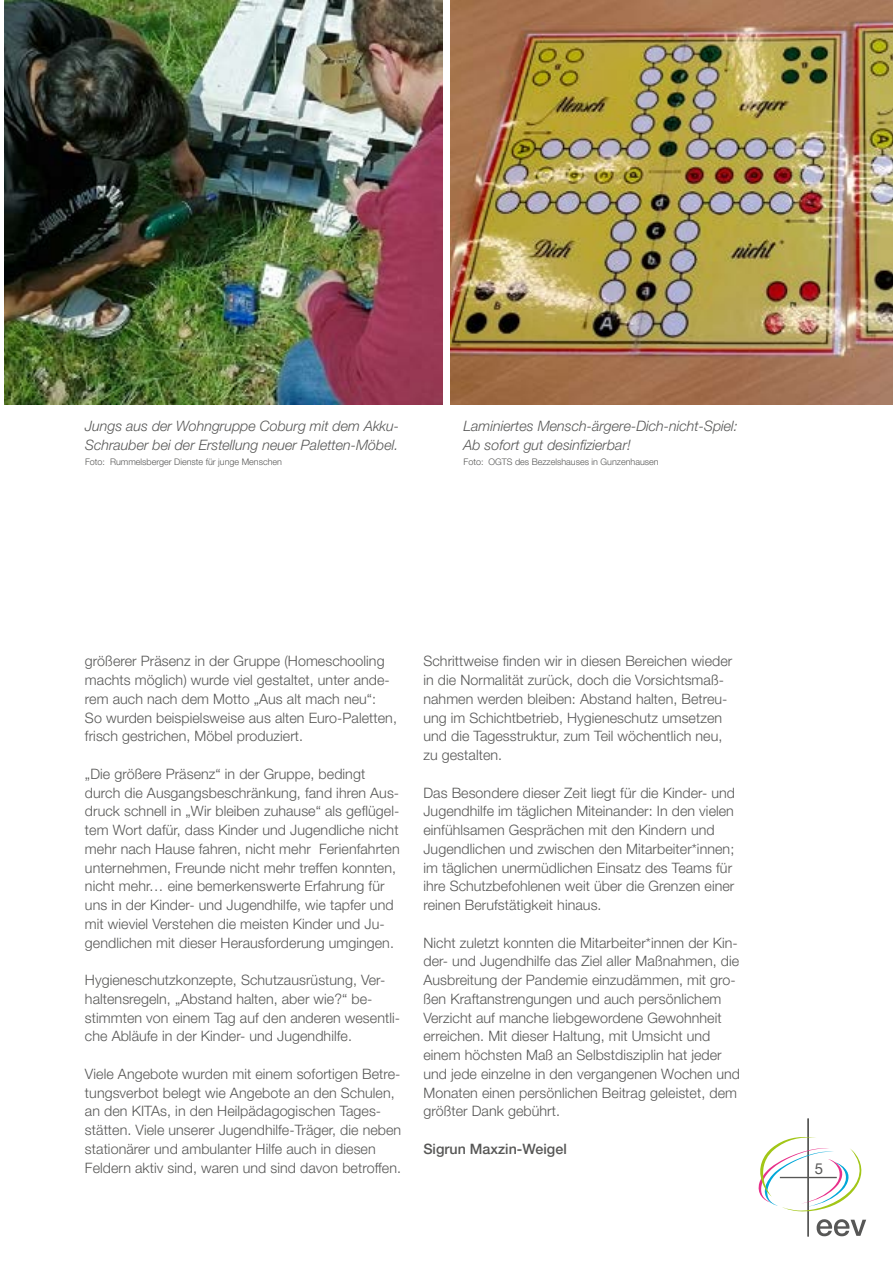
<style>
.page{position:relative;width:893px;height:1263px;background:#fff}
.page>*{position:absolute;margin:0;border:0;box-sizing:border-box;transform-origin:0 0}
.t1{font:15px "Helvetica Neue LT Pro";color:#575756}
.Fließtext{font:300 14.25px/18.8px "Helvetica Neue LT Pro";letter-spacing:.005em;color:#575756}
.Fließtext-2{font:italic 300 14.25px/18.8px "Helvetica Neue LT Pro";color:#575756}
.Autorbeschreibung{font:500 14.25px "Helvetica Neue LT Pro";color:#575756}
.Fließtext-3{font:300 9px "Helvetica Neue LT Pro";color:#575756}
</style>
<div class="page">
<img style="left:4px;top:0;width:438px;height:405px">
<img style="left:451px;top:0;width:442px;height:405px">
<div style="left:808px;top:1118px;width:1px;height:118px;border:1px solid #575756"></div>
<svg style="left:758px;top:1136px;width:104px;height:76px"></svg>
<svg style="left:817px;top:1219px;width:49px;height:17px"></svg>
<p class="Fließtext-2" style="left:85px;top:416px;width:316px">Jungs aus der Wohngruppe Coburg mit dem Akku-<br>Schrauber bei der Erstellung neuer Paletten-Möbel.</p>
<p class="Fließtext-3" style="left:85px;top:457px;width:199px">Foto: Rummelsberger Dienste für junge Menschen</p>
<p class="Fließtext-2" style="left:463px;top:416px;width:276px">Laminiertes Mensch-ärgere-Dich-nicht-Spiel:<br>Ab sofort gut desinfizierbar!</p>
<p class="Fließtext-3" style="left:463px;top:457px;width:197px">Foto: OGTS des Bezzelshauses in Gunzenhausen</p>
<p class="Fließtext" style="left:85px;top:652px;width:313px">größerer Präsenz in der Gruppe (Homeschooling machts möglich) wurde viel gestaltet, unter ande&shy;rem auch nach dem Motto „Aus alt mach neu“:<br>So wurden beispielsweise aus alten Euro-Paletten, frisch gestrichen, Möbel produziert.</p>
<p class="Fließtext" style="left:85px;top:764px;width:316px">„Die größere Präsenz“ in der Gruppe, bedingt durch die Ausgangsbeschränkung, fand ihren Aus&shy;druck schnell in „Wir bleiben zuhause“ als geflügel&shy;tem Wort dafür, dass Kinder und Jugendliche nicht mehr nach Hause fahren, nicht mehr Ferienfahrten unternehmen, Freunde nicht mehr treffen konnten, nicht mehr… eine bemerkenswerte Erfahrung für uns in der Kinder- und Jugendhilfe, wie tapfer und mit wieviel Verstehen die meisten Kinder und Ju&shy;gendlichen mit dieser Herausforderung umgingen.</p>
<p class="Fließtext" style="left:85px;top:970px;width:317px">Hygieneschutzkonzepte, Schutzausrüstung, Ver&shy;haltensregeln, „Abstand halten, aber wie?“ be&shy;stimmten von einem Tag auf den anderen wesentli&shy;che Abläufe in der Kinder- und Jugendhilfe.</p>
<p class="Fließtext" style="left:85px;top:1064px;width:318px">Viele Angebote wurden mit einem sofortigen Betre&shy;tungsverbot belegt wie Angebote an den Schulen, an den KITAs, in den Heilpädagogischen Tages&shy;stätten. Viele unserer Jugendhilfe-Träger, die neben stationärer und ambulanter Hilfe auch in diesen Feldern aktiv sind, waren und sind davon betroffen.</p>
<p class="Fließtext" style="left:423px;top:652px;width:310px">Schrittweise finden wir in diesen Bereichen wieder in die Normalität zurück, doch die Vorsichtsmaß&shy;nahmen werden bleiben: Abstand halten, Betreu&shy;ung im Schichtbetrieb, Hygieneschutz umsetzen und die Tagesstruktur, zum Teil wöchentlich neu, zu gestalten.</p>
<p class="Fließtext" style="left:423px;top:783px;width:313px">Das Besondere dieser Zeit liegt für die Kinder- und Jugendhilfe im täglichen Miteinander: In den vielen einfühlsamen Gesprächen mit den Kindern und Jugendlichen und zwischen den Mitarbeiter*innen; im täglichen unermüdlichen Einsatz des Teams für ihre Schutzbefohlenen weit über die Grenzen einer reinen Berufstätigkeit hinaus.</p>
<p class="Fließtext" style="left:423px;top:933px;width:318px">Nicht zuletzt konnten die Mitarbeiter*innen der Kin&shy;der- und Jugendhilfe das Ziel aller Maßnahmen, die Ausbreitung der Pandemie einzudämmen, mit gro&shy;ßen Kraftanstrengungen und auch persönlichem Verzicht auf manche liebgewordene Gewohnheit erreichen. Mit dieser Haltung, mit Umsicht und einem höchsten Maß an Selbstdisziplin hat jeder und jede einzelne in den vergangenen Wochen und Monaten einen persönlichen Beitrag geleistet, dem größter Dank gebührt.</p>
<p class="Autorbeschreibung" style="left:423px;top:1140px;width:145px">Sigrun Maxzin-Weigel</p>
<p class="t1" style="left:815px;top:1159px;width:10px">5</p>
</div>
